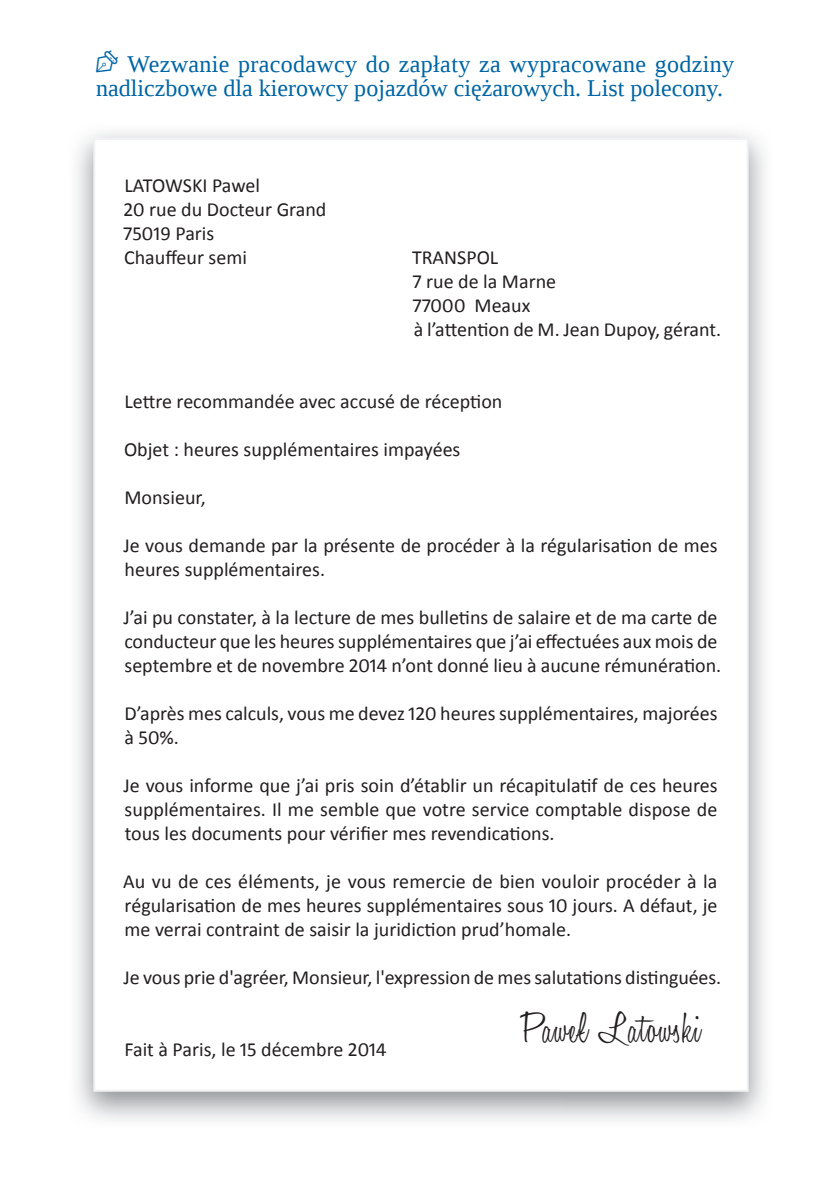
<style>
.page{position:relative;width:840px;height:1191px;background:#fff}
.page>*{position:absolute;margin:0;border:0;box-sizing:border-box;transform-origin:0 0}
.t1{font:300 44px "Honey Script";letter-spacing:.02em;color:#231f20}
.t2{font:24px/24px "Liberation Serif";color:#0065a4}
.t3{font:20px/24px "Calibri";color:#231f20}
</style>
<div class="page">
<img style="left:76px;top:132px;width:689px;height:988px">
<div style="left:94px;top:139px;width:653px;height:951px;background:#fff"></div>
<p class="t2" style="left:96px;top:52px;width:639px;text-indent:32px">Wezwanie pracodawcy do zapłaty za wypracowane godziny nadliczbowe dla kierowcy pojazdów ciężarowych. List polecony.</p>
<p class="t3" style="left:123px;top:173px;width:205px">LATOWSKI Pawel<br>20 rue du Docteur Grand<br>75019 Paris<br>Chauffeur semi</p>
<p class="t3" style="left:412px;top:245px;width:310px">TRANSPOL<br>7 rue de la Marne<br>77000 Meaux<br>à l’attention de M. Jean Dupoy, gérant.</p>
<p class="t3" style="left:124px;top:389px;width:379px">Lettre recommandée avec accusé de réception</p>
<p class="t3" style="left:124px;top:437px;width:338px">Objet : heures supplémentaires impayées</p>
<p class="t3" style="left:124px;top:485px;width:83px">Monsieur,</p>
<p class="t3" style="left:123px;top:533px;width:595px">Je vous demande par la présente de procéder à la régularisation de mes heures supplémentaires.</p>
<p class="t3" style="left:123px;top:605px;width:599px">J’ai pu constater, à la lecture de mes bulletins de salaire et de ma carte de conducteur que les heures supplémentaires que j’ai effectuées aux mois de septembre et de novembre 2014 n’ont donné lieu à aucune rémunération.</p>
<p class="t3" style="left:124px;top:701px;width:594px">D’après mes calculs, vous me devez 120 heures supplémentaires, majorées à 50%.</p>
<p class="t3" style="left:123px;top:773px;width:595px;text-align:justify">Je vous informe que j’ai pris soin d’établir un récapitulatif de ces heures supplémentaires. Il me semble que votre service comptable dispose de tous les documents pour vérifier mes revendications.</p>
<p class="t3" style="left:123px;top:869px;width:595px;text-align:justify">Au vu de ces éléments, je vous remercie de bien vouloir procéder à la régularisation de mes heures supplémentaires sous 10 jours. A défaut, je me verrai contraint de saisir la juridiction prud’homale.</p>
<p class="t3" style="left:123px;top:965px;width:599px">Je vous prie d'agréer, Monsieur, l'expression de mes salutations distinguées.</p>
<h1 class="t1" style="left:520px;top:1002px;width:181px">Paweł Latowski</h1>
<p class="t3" style="left:124px;top:1037px;width:263px">Fait à Paris, le 15 décembre 2014</p>
</div>
